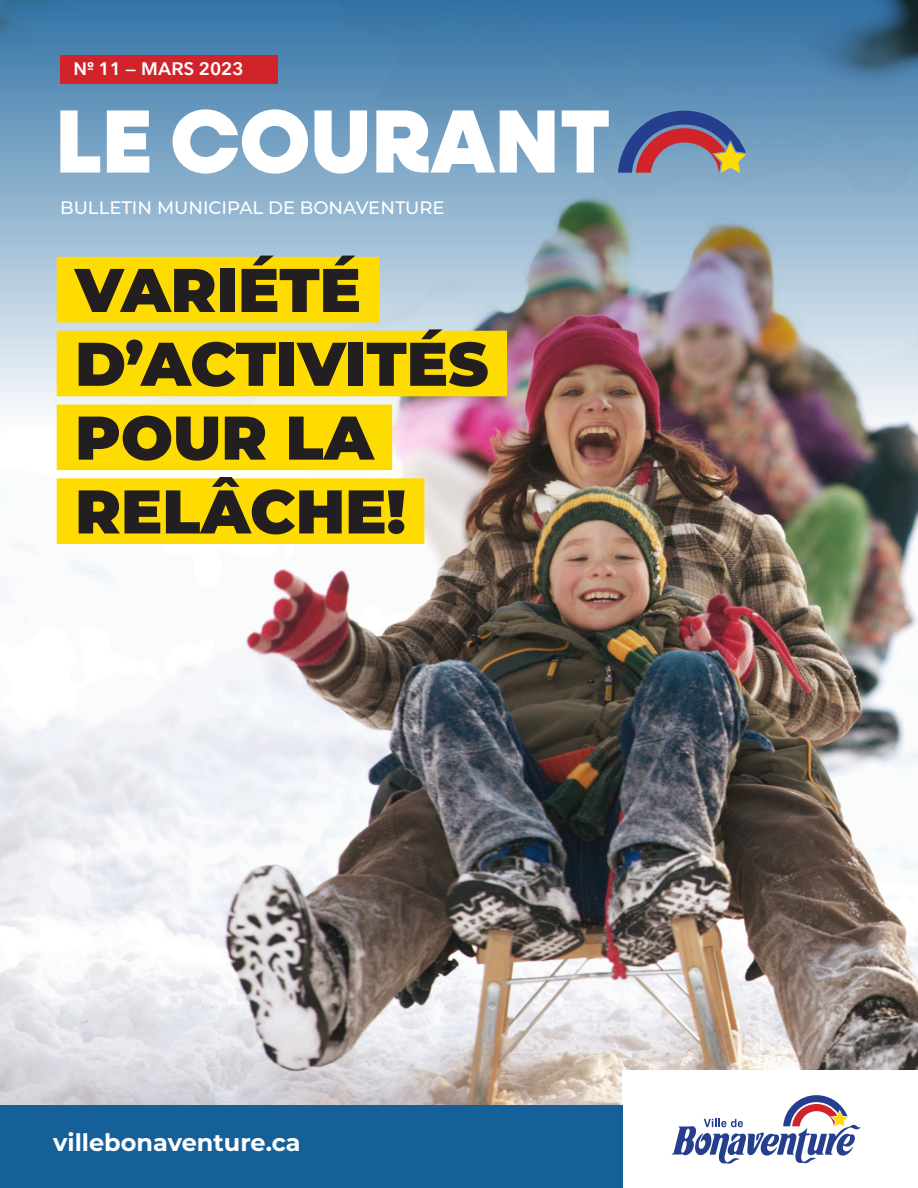
<style>
.page{position:relative;width:918px;height:1188px;background:#fff}
.page>*{position:absolute;margin:0;border:0;box-sizing:border-box;transform-origin:0 0}
.t1{font:900 90px "Neulis Alt";color:#fff}
.t2{font:900 61.5px/73.8px "Montserrat";color:#231f20}
.t3{font:700 24px "Montserrat";color:#fff}
.t4{font:500 18px "Montserrat";color:#fff}
.t5{font:600 18px "Nationale";color:#fff}
</style>
<div class="page">
<img style="left:0;top:429px;width:918px;height:677px">
<div style="left:623px;top:1070px;width:295px;height:118px;background:#fff"></div>
<div style="left:0;top:1106px;width:623px;height:82px;background:#16609a"></div>
<img style="left:0;top:0;width:918px;height:429px">
<svg style="left:672px;top:1095px;width:189px;height:69px"></svg>
<div style="left:60px;top:55px;width:218px;height:29px;background:#d1232a"></div>
<div style="left:57px;top:257px;width:323px;height:65px;background:#ffdc01"></div>
<div style="left:57px;top:331px;width:450px;height:65px;background:#ffdc01"></div>
<div style="left:57px;top:405px;width:335px;height:65px;background:#ffdc01"></div>
<div style="left:57px;top:478px;width:367px;height:66px;background:#ffdc01"></div>
<svg style="left:618px;top:111px;width:128px;height:63px;background:#77728d"></svg>
<p class="t5" style="left:74px;top:58px;width:171px">Nº 11 — MARS 2023</p>
<p class="t1" style="left:55px;top:87px;width:557px">LE COURANT</p>
<p class="t4" style="left:60px;top:196px;width:386px">BULLETIN MUNICIPAL DE BONAVENTURE</p>
<p class="t2" style="left:75px;top:252px;width:415px">VARIÉTÉ<br>D’ACTIVITÉS<br>POUR LA<br>RELÂCHE!</p>
<p class="t3" style="left:53px;top:1126px;width:249px">villebonaventure.ca</p>
</div>
